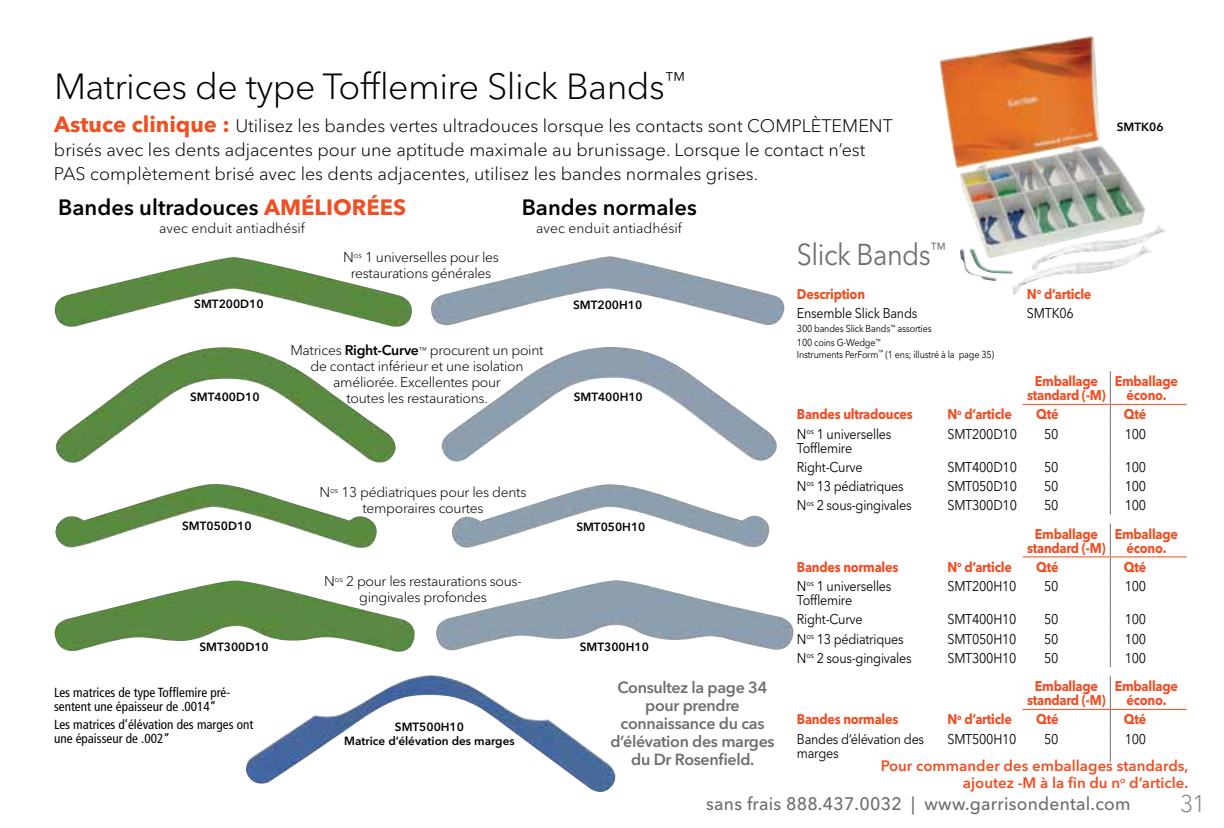
<style>
.page{position:relative;width:1224px;height:828px;background:#fff}
.page>*{position:absolute;margin:0;border:0;box-sizing:border-box;transform-origin:0 0}
.t1{font:300 36px "Avenir Next World";letter-spacing:-.015em;color:#000}
.t2{font:30px "Avenir Next World";letter-spacing:-.02em;color:#6d6e71;scale:.9 1}
.t3{font:300 24px "Avenir Next World";color:#808285}
.t4{font:600 22px "Avenir Next World";color:#000}
.t5{font:300 18px/24px "Avenir Next World";color:#000}
.t6{font:500 18px "Avenir Next World";letter-spacing:.015em;color:#6d6e71}
.t7{font:600 16px/18px "Avenir Next World";letter-spacing:-.02em;color:#6d6e71;text-align:center}
.t8{font:600 15px/17px "Avenir Next World";color:#f04e23;text-align:right}
.t9{font:14px/14px "Avenir Next World";letter-spacing:-.02em;color:#000;scale:.9 1}
.t10{font:300 14px/16px "Avenir Next World";letter-spacing:-.02em;color:#000;text-align:center}
.t11{font:700 14px/14px "Avenir Next World";letter-spacing:-.02em;color:#f04e23;text-align:center;scale:.9 1}
.t12{font:300 14px "Avenir Next World";color:#000}
.t13{font:condensed 13.2px/14px "Frutiger LT Std";color:#000}
.t14{font:600 11.8px/13.4px "Avenir Next World";color:#000;text-align:center}
.t15{font:10px/14px "Avenir Next World";letter-spacing:-.02em;color:#000;scale:.9 1}
.s1{font-weight:700;font-size:22px;color:#f04e23}
.s2{font-weight:700;color:#f04e23}
.s3{font-weight:600}
</style>
<div class="page">
<hr style="left:1023px;top:404px;width:40px;height:1px;background:#f04e23">
<hr style="left:1063px;top:404px;width:47px;height:1px;background:#f04e23">
<hr style="left:1023px;top:556px;width:40px;height:1px;background:#f04e23">
<hr style="left:1063px;top:556px;width:47px;height:1px;background:#f04e23">
<hr style="left:1023px;top:709px;width:40px;height:1px;background:#f04e23">
<hr style="left:1063px;top:709px;width:47px;height:1px;background:#f04e23">
<hr style="left:1110px;top:371px;width:1px;height:33px;background:#6d6e71">
<hr style="left:1110px;top:524px;width:1px;height:32px;background:#6d6e71">
<hr style="left:1110px;top:676px;width:1px;height:33px;background:#6d6e71">
<hr style="left:1110px;top:404px;width:41px;height:1px;background:#f04e23">
<hr style="left:1151px;top:404px;width:36px;height:1px;background:#f04e23">
<hr style="left:1110px;top:556px;width:41px;height:1px;background:#f04e23">
<hr style="left:1151px;top:556px;width:36px;height:1px;background:#f04e23">
<hr style="left:1110px;top:709px;width:41px;height:1px;background:#f04e23">
<hr style="left:1151px;top:709px;width:36px;height:1px;background:#f04e23">
<svg style="left:1110px;top:405px;width:1px;height:19px"></svg>
<hr style="left:1110px;top:424px;width:1px;height:33px;background:#6d6e71">
<svg style="left:1110px;top:457px;width:1px;height:58px"></svg>
<svg style="left:1110px;top:557px;width:1px;height:19px"></svg>
<hr style="left:1110px;top:576px;width:1px;height:33px;background:#6d6e71">
<svg style="left:1110px;top:609px;width:1px;height:58px"></svg>
<svg style="left:1110px;top:710px;width:1px;height:19px"></svg>
<hr style="left:1110px;top:729px;width:1px;height:33px;background:#6d6e71">
<img style="left:54px;top:581px;width:361px;height:71px">
<img style="left:436px;top:580px;width:358px;height:71px">
<img style="left:54px;top:257px;width:358px;height:70px">
<img style="left:431px;top:256px;width:354px;height:70px">
<img style="left:55px;top:484px;width:322px;height:65px">
<img style="left:451px;top:484px;width:318px;height:64px">
<img style="left:55px;top:347px;width:341px;height:116px">
<img style="left:442px;top:347px;width:335px;height:115px">
<img style="left:246px;top:675px;width:369px;height:117px">
<img style="left:940px;top:36px;width:227px;height:235px">
<h1 class="t1" style="left:54px;top:57px;width:633px">Matrices de type Tofflemire Slick Bands<sup>™</sup></h1>
<p class="t5" style="left:54px;top:114px;width:840px"><span class="s1">Astuce clinique :</span> Utilisez les bandes vertes ultradouces lorsque les contacts sont COMPLÈTEMENT brisés avec les dents adjacentes pour une aptitude maximale au brunissage. Lorsque le contact n’est<br>PAS complètement brisé avec les dents adjacentes, utilisez les bandes normales grises.</p>
<p class="t14" style="left:1117px;top:120px;width:48px">SMTK06</p>
<h3 class="t4" style="left:58px;top:194px;width:349px">Bandes ultradouces <span class="s2">AMÉLIORÉES</span></h3>
<p class="t12" style="left:159px;top:217px;width:147px">avec enduit antiadhésif</p>
<p class="t10" style="left:343px;top:250px;width:157px">N<sup>os</sup> 1 universelles pour les restaurations générales</p>
<h3 class="t4" style="left:522px;top:194px;width:177px">Bandes normales</h3>
<p class="t12" style="left:536px;top:217px;width:147px">avec enduit antiadhésif</p>
<p class="t14" style="left:194px;top:297px;width:71px">SMT200D10</p>
<p class="t14" style="left:573px;top:298px;width:71px">SMT200H10</p>
<p class="t10" style="left:290px;top:343px;width:255px">Matrices <span class="s3">Right-Curve</span><sup>™</sup> procurent un point de contact inférieur et une isolation améliorée. Excellentes pour<br>toutes les restaurations.</p>
<p class="t14" style="left:190px;top:390px;width:71px">SMT400D10</p>
<p class="t14" style="left:574px;top:391px;width:71px">SMT400H10</p>
<p class="t10" style="left:320px;top:484px;width:208px">N<sup>os</sup> 13 pédiatriques pour les dents temporaires courtes</p>
<p class="t14" style="left:182px;top:519px;width:71px">SMT050D10</p>
<p class="t14" style="left:576px;top:520px;width:71px">SMT050H10</p>
<p class="t10" style="left:324px;top:574px;width:199px">N<sup>os</sup> 2 pour les restaurations sous&shy;gingivales profondes</p>
<p class="t14" style="left:199px;top:640px;width:71px">SMT300D10</p>
<p class="t14" style="left:580px;top:640px;width:71px">SMT300H10</p>
<p class="t13" style="left:54px;top:686px;width:178px">Les matrices de type Tofflemire pré&shy;sentent une épaisseur de .0014”</p>
<p class="t13" style="left:54px;top:718px;width:201px">Les matrices d’élévation des marges ont une épaisseur de .002”</p>
<p class="t14" style="left:344px;top:720px;width:172px">SMT500H10<br>Matrice d’élévation des marges</p>
<p class="t7" style="left:610px;top:678px;width:166px">Consultez la page 34 pour prendre connaissance du cas d’élévation des marges du Dr Rosenfield.</p>
<h2 class="t2" style="left:797px;top:231px;width:167px">Slick Bands<sup>™</sup></h2>
<p class="t11" style="left:797px;top:287px;width:77px">Description</p>
<p class="t11" style="left:1027px;top:287px;width:73px">N<sup>o</sup> d’article</p>
<p class="t9" style="left:797px;top:306px;width:135px">Ensemble Slick Bands</p>
<p class="t15" style="left:797px;top:322px;width:151px">300 bandes Slick Bands<sup>™</sup> assorties<br>100 coins G-Wedge<sup>™</sup></p>
<p class="t9" style="left:1027px;top:306px;width:53px">SMTK06</p>
<p class="t15" style="left:797px;top:347px;width:221px">Instruments PerForm<sup>™</sup> (1 ens; illustré à la page 35)</p>
<p class="t11" style="left:1027px;top:374px;width:89px">Emballage standard (-M)</p>
<p class="t11" style="left:1115px;top:374px;width:72px">Emballage écono.</p>
<p class="t11" style="left:797px;top:407px;width:130px">Bandes ultradouces</p>
<p class="t11" style="left:948px;top:407px;width:73px">N<sup>o</sup> d’article</p>
<p class="t11" style="left:1036px;top:407px;width:26px">Qté</p>
<p class="t11" style="left:1124px;top:407px;width:26px">Qté</p>
<p class="t9" style="left:797px;top:427px;width:107px">N<sup>os</sup> 1 universelles<br>Tofflemire</p>
<p class="t9" style="left:948px;top:427px;width:79px">SMT200D10</p>
<p class="t9" style="left:1044px;top:427px;width:17px">50</p>
<p class="t9" style="left:1125px;top:427px;width:25px">100</p>
<p class="t9" style="left:797px;top:460px;width:75px">Right-Curve</p>
<p class="t9" style="left:948px;top:460px;width:79px">SMT400D10</p>
<p class="t9" style="left:1044px;top:460px;width:17px">50</p>
<p class="t9" style="left:1125px;top:460px;width:25px">100</p>
<p class="t9" style="left:797px;top:479px;width:120px">N<sup>os</sup> 13 pédiatriques</p>
<p class="t9" style="left:948px;top:479px;width:79px">SMT050D10</p>
<p class="t9" style="left:1044px;top:479px;width:17px">50</p>
<p class="t9" style="left:1125px;top:479px;width:25px">100</p>
<p class="t9" style="left:797px;top:499px;width:129px">N<sup>os</sup> 2 sous-gingivales</p>
<p class="t9" style="left:948px;top:499px;width:79px">SMT300D10</p>
<p class="t9" style="left:1044px;top:499px;width:17px">50</p>
<p class="t9" style="left:1125px;top:499px;width:25px">100</p>
<p class="t11" style="left:1027px;top:527px;width:89px">Emballage standard (-M)</p>
<p class="t11" style="left:1115px;top:527px;width:72px">Emballage écono.</p>
<p class="t11" style="left:797px;top:560px;width:114px">Bandes normales</p>
<p class="t11" style="left:948px;top:560px;width:73px">N<sup>o</sup> d’article</p>
<p class="t11" style="left:1036px;top:560px;width:26px">Qté</p>
<p class="t11" style="left:1124px;top:560px;width:26px">Qté</p>
<p class="t9" style="left:797px;top:579px;width:107px">N<sup>os</sup> 1 universelles<br>Tofflemire</p>
<p class="t9" style="left:948px;top:579px;width:78px">SMT200H10</p>
<p class="t9" style="left:1044px;top:579px;width:17px">50</p>
<p class="t9" style="left:1125px;top:579px;width:25px">100</p>
<p class="t9" style="left:797px;top:613px;width:75px">Right-Curve</p>
<p class="t9" style="left:948px;top:613px;width:78px">SMT400H10</p>
<p class="t9" style="left:1044px;top:613px;width:17px">50</p>
<p class="t9" style="left:1125px;top:613px;width:25px">100</p>
<p class="t9" style="left:797px;top:632px;width:120px">N<sup>os</sup> 13 pédiatriques</p>
<p class="t9" style="left:948px;top:632px;width:78px">SMT050H10</p>
<p class="t9" style="left:1044px;top:632px;width:17px">50</p>
<p class="t9" style="left:1125px;top:632px;width:25px">100</p>
<p class="t9" style="left:797px;top:651px;width:129px">N<sup>os</sup> 2 sous-gingivales</p>
<p class="t9" style="left:948px;top:651px;width:78px">SMT300H10</p>
<p class="t9" style="left:1044px;top:651px;width:17px">50</p>
<p class="t9" style="left:1125px;top:651px;width:25px">100</p>
<p class="t11" style="left:1027px;top:679px;width:89px">Emballage standard (-M)</p>
<p class="t11" style="left:1115px;top:679px;width:72px">Emballage écono.</p>
<p class="t11" style="left:797px;top:713px;width:114px">Bandes normales</p>
<p class="t11" style="left:948px;top:713px;width:73px">N<sup>o</sup> d’article</p>
<p class="t11" style="left:1036px;top:713px;width:26px">Qté</p>
<p class="t11" style="left:1124px;top:713px;width:26px">Qté</p>
<p class="t9" style="left:797px;top:732px;width:143px">Bandes d’élévation des marges</p>
<p class="t9" style="left:948px;top:732px;width:78px">SMT500H10</p>
<p class="t9" style="left:1044px;top:732px;width:17px">50</p>
<p class="t9" style="left:1125px;top:732px;width:25px">100</p>
<p class="t8" style="left:881px;top:757px;width:309px">Pour commander des emballages standards, ajoutez -M à la fin du n<sup>o</sup> d’article.</p>
<p class="t6" style="left:706px;top:793px;width:426px">sans frais 888.437.0032 | www.garrisondental.com</p>
<h3 class="t3" style="left:1180px;top:785px;width:28px">31</h3>
</div>
